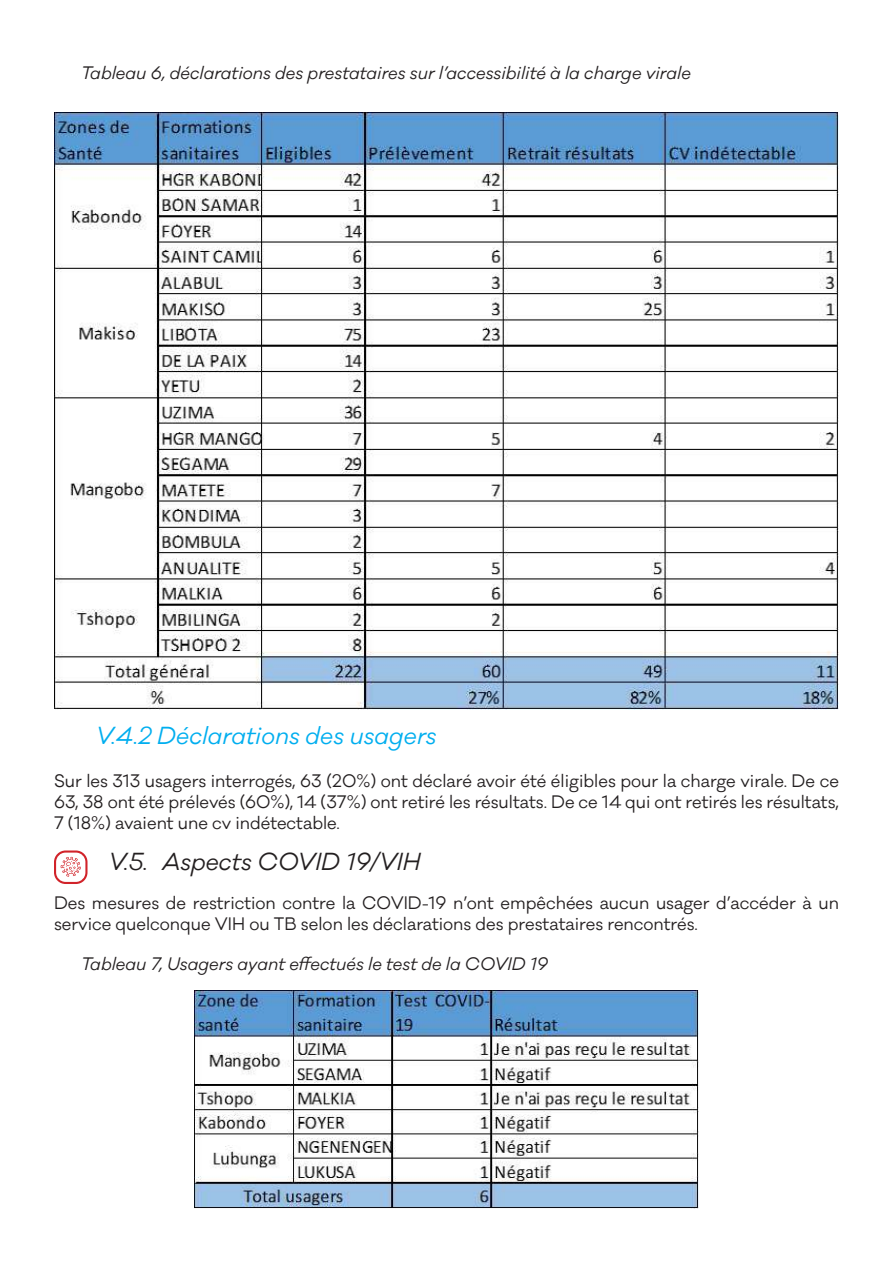
<style>
.page{position:relative;width:893px;height:1263px;background:#fff}
.page>*{position:absolute;margin:0;border:0;box-sizing:border-box;transform-origin:0 0}
.t1{font:italic 22.5px "Galano Classic";color:#00aeef}
.t2{font:italic 22.5px "Galano Classic";color:#231f20}
.t3{font:16.5px/21px "Galano Classic";color:#231f20;text-align:justify}
.t4{font:italic 16.5px "Galano Classic";color:#231f20}
</style>
<div class="page">
<svg style="left:54px;top:850px;width:34px;height:34px"></svg>
<img style="left:54px;top:113px;width:785px;height:597px">
<img style="left:195px;top:990px;width:503px;height:219px">
<p class="t4" style="left:81px;top:62px;width:611px">Tableau 6, déclarations des prestataires sur l’accessibilité à la charge virale</p>
<h1 class="t1" style="left:96px;top:721px;width:342px">V.4.2 Déclarations des usagers</h1>
<p class="t3" style="left:54px;top:771px;width:786px">Sur les 313 usagers interrogés, 63 (20%) ont déclaré avoir été éligibles pour la charge virale. De ce 63, 38 ont été prélevés (60%), 14 (37%) ont retiré les résultats. De ce 14 qui ont retirés les résultats, 7 (18%) avaient une cv indétectable.</p>
<h1 class="t2" style="left:108px;top:847px;width:314px">V.5. Aspects COVID 19/VIH</h1>
<p class="t3" style="left:54px;top:893px;width:786px">Des mesures de restriction contre la COVID-19 n’ont empêchées aucun usager d’accéder à un service quelconque VIH ou TB selon les déclarations des prestataires rencontrés.</p>
<p class="t4" style="left:81px;top:953px;width:468px">Tableau 7, Usagers ayant effectués le test de la COVID 19</p>
</div>
